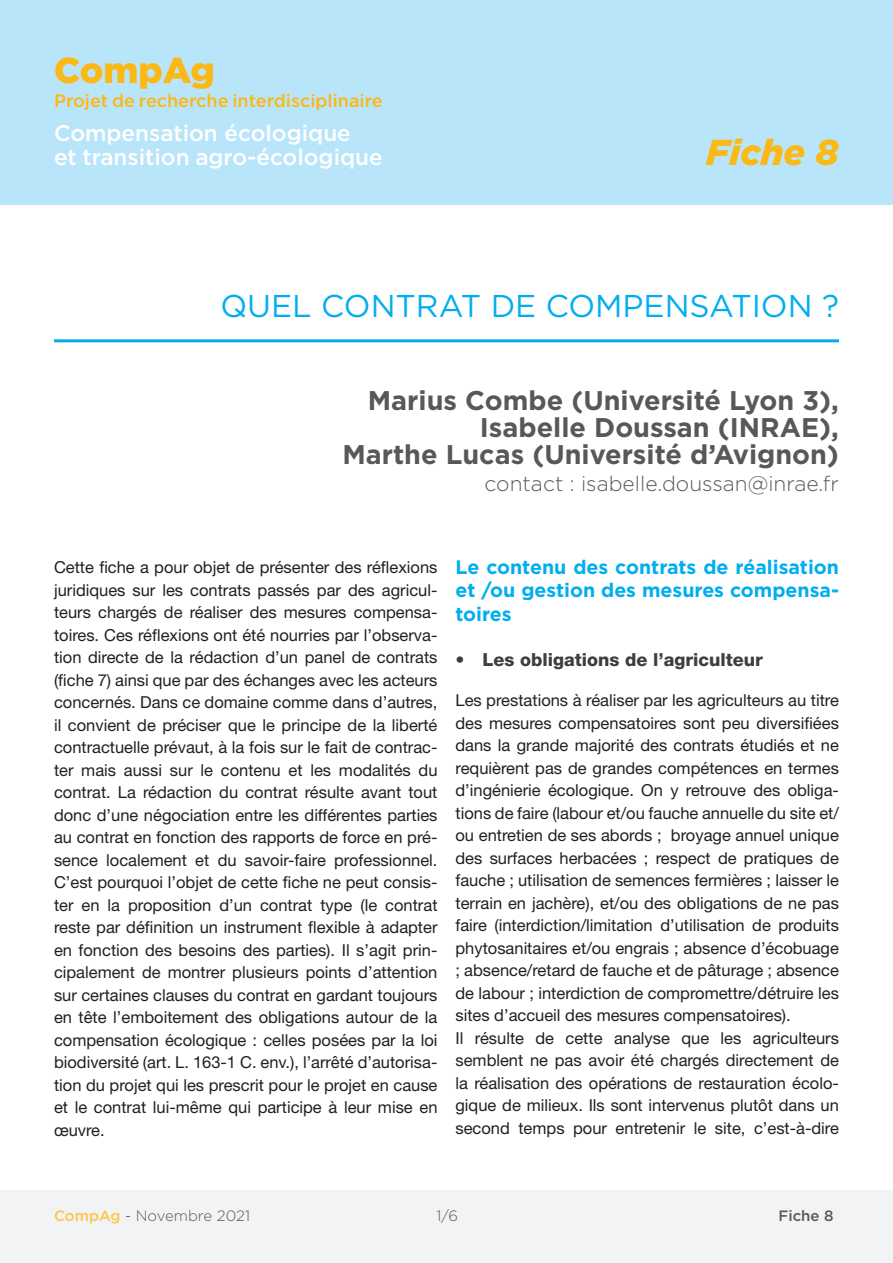
<style>
.page{position:relative;width:893px;height:1263px;background:#fff}
.page>*{position:absolute;margin:0;border:0;box-sizing:border-box;transform-origin:0 0}
.t1{font:900 36px "Gotham";color:#fcb814}
.t2{font:italic 900 36px "Gotham";color:#fcb814}
.t3{font:31.5px "Gotham";color:#00aeef}
.t4{font:700 27px "Gotham";color:#57585a}
.t5{font:500 22.5px "Gotham";color:#fff}
.t6{font:300 21px "Gotham";color:#57585a}
.t7{font:700 19.5px/23.4px "Gotham";color:#00aeef;text-align:justify}
.t8{font:500 18px "Gotham";color:#fcb814}
.t9{font:800 18px "Helvetica Neue LT Std";color:#3e3e3f}
.t10{font:16.5px/22.5px "Helvetica Neue LT Std";color:#231f20;text-align:justify}
.t11{font:300 15px "Gotham";color:#57585a}
.t12{font:500 15px "Gotham";color:#57585a}
.s1{font-weight:500;color:#fec54d}
</style>
<div class="page">
<div style="left:0;top:0;width:893px;height:204px;background:#b9e5fa"></div>
<div style="left:0;top:1191px;width:893px;height:72px;background:#f2f3f4"></div>
<hr style="left:54px;top:339px;width:785px;height:3px;background:#00aeef">
<p class="t1" style="left:54px;top:45px;width:162px">CompAg</p>
<p class="t8" style="left:54px;top:89px;width:330px">Projet de recherche interdisciplinaire</p>
<p class="t5" style="left:54px;top:119px;width:298px">Compensation écologique</p>
<p class="t5" style="left:54px;top:143px;width:330px">et transition agro-écologique</p>
<p class="t2" style="left:706px;top:127px;width:134px">Fiche 8</p>
<p class="t3" style="left:221px;top:285px;width:620px">QUEL CONTRAT DE COMPENSATION ?</p>
<p class="t4" style="left:368px;top:382px;width:473px">Marius Combe (Université Lyon 3),</p>
<p class="t4" style="left:480px;top:409px;width:361px">Isabelle Doussan (INRAE),</p>
<p class="t4" style="left:342px;top:436px;width:498px">Marthe Lucas (Université d’Avignon)</p>
<p class="t6" style="left:485px;top:470px;width:356px">contact : isabelle.doussan@inrae.fr</p>
<p class="t10" style="left:54px;top:556px;width:385px">Cette fiche a pour objet de présenter des réflexions juridiques sur les contrats passés par des agricul&shy;teurs chargés de réaliser des mesures compensa&shy;toires. Ces réflexions ont été nourries par l’observa&shy;tion directe de la rédaction d’un panel de contrats (fiche 7) ainsi que par des échanges avec les acteurs concernés. Dans ce domaine comme dans d’autres, il convient de préciser que le principe de la liberté contractuelle prévaut, à la fois sur le fait de contrac&shy;ter mais aussi sur le contenu et les modalités du contrat. La rédaction du contrat résulte avant tout donc d’une négociation entre les différentes parties au contrat en fonction des rapports de force en pré&shy;sence localement et du savoir-faire professionnel.<br>C’est pourquoi l’objet de cette fiche ne peut consis&shy;ter en la proposition d’un contrat type (le contrat reste par définition un instrument flexible à adapter en fonction des besoins des parties). Il s’agit prin&shy;cipalement de montrer plusieurs points d’attention sur certaines clauses du contrat en gardant toujours en tête l’emboitement des obligations autour de la compensation écologique : celles posées par la loi biodiversité (art. L. 163-1 C. env.), l’arrêté d’autorisa&shy;tion du projet qui les prescrit pour le projet en cause et le contrat lui-même qui participe à leur mise en œuvre.</p>
<p class="t7" style="left:455px;top:555px;width:385px">Le contenu des contrats de réalisation et /ou gestion des mesures compensa&shy;toires</p>
<p class="t9" style="left:455px;top:648px;width:309px">• Les obligations de l’agriculteur</p>
<p class="t10" style="left:455px;top:689px;width:385px">Les prestations à réaliser par les agriculteurs au titre des mesures compensatoires sont peu diversifiées dans la grande majorité des contrats étudiés et ne requièrent pas de grandes compétences en termes d’ingénierie écologique. On y retrouve des obliga&shy;tions de faire (labour et/ou fauche annuelle du site et/ ou entretien de ses abords ; broyage annuel unique des surfaces herbacées ; respect de pratiques de fauche ; utilisation de semences fermières ; laisser le terrain en jachère), et/ou des obligations de ne pas faire (interdiction/limitation d’utilisation de produits phytosanitaires et/ou engrais ; absence d’écobuage ; absence/retard de fauche et de pâturage ; absence de labour ; interdiction de compromettre/détruire les sites d’accueil des mesures compensatoires).</p>
<p class="t10" style="left:455px;top:1026px;width:385px">Il résulte de cette analyse que les agriculteurs semblent ne pas avoir été chargés directement de la réalisation des opérations de restauration écolo&shy;gique de milieux. Ils sont intervenus plutôt dans un second temps pour entretenir le site, c’est-à-dire</p>
<p class="t11" style="left:54px;top:1206px;width:198px"><span class="s1">CompAg</span> - Novembre 2021</p>
<p class="t11" style="left:436px;top:1206px;width:23px">1/6</p>
<p class="t12" style="left:778px;top:1206px;width:57px">Fiche 8</p>
</div>
